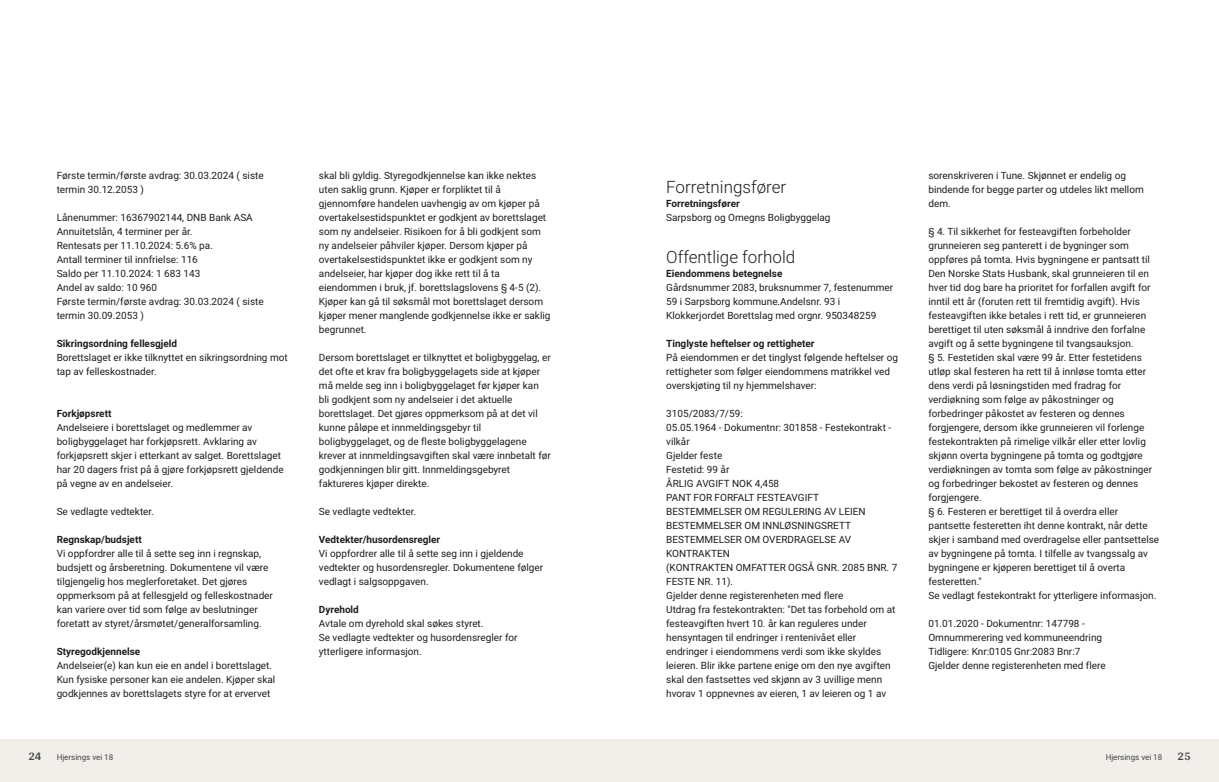
<style>
.page{position:relative;width:1219px;height:782px;background:#fff}
.page>*{position:absolute;margin:0;border:0;box-sizing:border-box;transform-origin:0 0}
.t1{font:300 17px "Roboto Vitec";color:#1d1d1b}
.t2{font:700 12px "Arya";color:#414749}
.t3{font:10px/14px "Roboto Vitec";color:#1d1d1b}
.t4{font:700 10px "Roboto Vitec";color:#1d1d1b}
.t5{font:8px "Roboto Vitec";color:#414749}
</style>
<div class="page">
<div style="left:0;top:739px;width:612px;height:42px;background:#f2eeea"></div>
<div style="left:607px;top:739px;width:612px;height:42px;background:#f2eeea"></div>
<p class="t3" style="left:57px;top:167px;width:209px">Første termin/første avdrag: 30.03.2024 ( siste termin 30.12.2053 )</p>
<p class="t3" style="left:57px;top:209px;width:209px">Lånenummer: 16367902144, DNB Bank ASA Annuitetslån, 4 terminer per år.<br>Rentesats per 11.10.2024: 5.6% pa.<br>Antall terminer til innfrielse: 116<br>Saldo per 11.10.2024: 1 683 143<br>Andel av saldo: 10 960<br>Første termin/første avdrag: 30.03.2024 ( siste termin 30.09.2053 )</p>
<p class="t4" style="left:57px;top:336px;width:122px">Sikringsordning fellesgjeld</p>
<p class="t3" style="left:57px;top:349px;width:233px">Borettslaget er ikke tilknyttet en sikringsordning mot tap av felleskostnader.</p>
<p class="t4" style="left:57px;top:406px;width:56px">Forkjøpsrett</p>
<p class="t3" style="left:57px;top:419px;width:229px">Andelseiere i borettslaget og medlemmer av boligbyggelaget har forkjøpsrett. Avklaring av forkjøpsrett skjer i etterkant av salget. Borettslaget har 20 dagers frist på å gjøre forkjøpsrett gjeldende på vegne av en andelseier.</p>
<p class="t3" style="left:57px;top:503px;width:99px">Se vedlagte vedtekter.</p>
<p class="t4" style="left:57px;top:532px;width:87px">Regnskap/budsjett</p>
<p class="t3" style="left:57px;top:545px;width:218px">Vi oppfordrer alle til å sette seg inn i regnskap, budsjett og årsberetning. Dokumentene vil være tilgjengelig hos meglerforetaket. Det gjøres oppmerksom på at fellesgjeld og felleskostnader kan variere over tid som følge av beslutninger foretatt av styret/årsmøtet/generalforsamling.</p>
<p class="t4" style="left:57px;top:644px;width:85px">Styregodkjennelse</p>
<p class="t3" style="left:57px;top:657px;width:220px">Andelseier(e) kan kun eie en andel i borettslaget.<br>Kun fysiske personer kan eie andelen. Kjøper skal godkjennes av borettslagets styre for at ervervet</p>
<p class="t2" style="left:28px;top:749px;width:15px">24</p>
<p class="t5" style="left:57px;top:751px;width:58px">Hjersings vei 18</p>
<p class="t3" style="left:319px;top:167px;width:233px">skal bli gyldig. Styregodkjennelse kan ikke nektes uten saklig grunn. Kjøper er forpliktet til å gjennomføre handelen uavhengig av om kjøper på overtakelsestidspunktet er godkjent av borettslaget som ny andelseier. Risikoen for å bli godkjent som ny andelseier påhviler kjøper. Dersom kjøper på overtakelsestidspunktet ikke er godkjent som ny andelseier, har kjøper dog ikke rett til å ta eiendommen i bruk, jf. borettslagslovens § 4‑5 (2).<br>Kjøper kan gå til søksmål mot borettslaget dersom kjøper mener manglende godkjennelse ikke er saklig begrunnet.</p>
<p class="t3" style="left:319px;top:349px;width:233px">Dersom borettslaget er tilknyttet et boligbyggelag, er det ofte et krav fra boligbyggelagets side at kjøper må melde seg inn i boligbyggelaget før kjøper kan bli godkjent som ny andelseier i det aktuelle borettslaget. Det gjøres oppmerksom på at det vil kunne påløpe et innmeldingsgebyr til boligbyggelaget, og de fleste boligbyggelagene krever at innmeldingsavgiften skal være innbetalt før godkjenningen blir gitt. Innmeldingsgebyret faktureres kjøper direkte.</p>
<p class="t3" style="left:319px;top:503px;width:99px">Se vedlagte vedtekter.</p>
<p class="t4" style="left:319px;top:532px;width:123px">Vedtekter/husordensregler</p>
<p class="t3" style="left:319px;top:545px;width:226px">Vi oppfordrer alle til å sette seg inn i gjeldende vedtekter og husordensregler. Dokumentene følger vedlagt i salgsoppgaven.</p>
<p class="t4" style="left:319px;top:602px;width:42px">Dyrehold</p>
<p class="t3" style="left:319px;top:615px;width:200px">Avtale om dyrehold skal søkes styret.<br>Se vedlagte vedtekter og husordensregler for ytterligere informasjon.</p>
<h1 class="t1" style="left:666px;top:174px;width:122px">Forretningsfører</h1>
<p class="t4" style="left:666px;top:196px;width:75px">Forretningsfører</p>
<p class="t3" style="left:666px;top:209px;width:166px">Sarpsborg og Omegns Boligbyggelag</p>
<h1 class="t1" style="left:666px;top:244px;width:131px">Offentlige forhold</h1>
<p class="t4" style="left:666px;top:266px;width:118px">Eiendommens betegnelse</p>
<p class="t3" style="left:666px;top:279px;width:229px">Gårdsnummer 2083, bruksnummer 7, festenummer<br>59 i Sarpsborg kommune.Andelsnr. 93 i<br>Klokkerjordet Borettslag med orgnr. 950348259</p>
<p class="t4" style="left:666px;top:336px;width:150px">Tinglyste heftelser og rettigheter</p>
<p class="t3" style="left:666px;top:349px;width:233px">På eiendommen er det tinglyst følgende heftelser og rettigheter som følger eiendommens matrikkel ved overskjøting til ny hjemmelshaver:</p>
<p class="t3" style="left:666px;top:405px;width:233px">3105/2083/7/59:<br>05.05.1964 ‑ Dokumentnr: 301858 ‑ Festekontrakt ‑ vilkår<br>Gjelder feste<br>Festetid: 99 år<br>ÅRLIG AVGIFT NOK 4,458<br>PANT FOR FORFALT FESTEAVGIFT<br>BESTEMMELSER OM REGULERING AV LEIEN BESTEMMELSER OM INNLØSNINGSRETT BESTEMMELSER OM OVERDRAGELSE AV KONTRAKTEN<br>(KONTRAKTEN OMFATTER OGSÅ GNR. 2085 BNR. 7<br>FESTE NR. 11).<br>Gjelder denne registerenheten med flere<br>Utdrag fra festekontrakten: "Det tas forbehold om at festeavgiften hvert 10. år kan reguleres under hensyntagen til endringer i rentenivået eller endringer i eiendommens verdi som ikke skyldes leieren. Blir ikke partene enige om den nye avgiften skal den fastsettes ved skjønn av 3 uvillige menn hvorav 1 oppnevnes av eieren, 1 av leieren og 1 av</p>
<p class="t3" style="left:928px;top:167px;width:217px">sorenskriveren i Tune. Skjønnet er endelig og bindende for begge parter og utdeles likt mellom dem.</p>
<p class="t3" style="left:928px;top:223px;width:232px">§ 4. Til sikkerhet for festeavgiften forbeholder grunneieren seg panterett i de bygninger som oppføres på tomta. Hvis bygningene er pantsatt til Den Norske Stats Husbank, skal grunneieren til en hver tid dog bare ha prioritet for forfallen avgift for inntil ett år (foruten rett til fremtidig avgift). Hvis festeavgiften ikke betales i rett tid, er grunneieren berettiget til uten søksmål å inndrive den forfalne avgift og å sette bygningene til tvangsauksjon.<br>§ 5. Festetiden skal være 99 år. Etter festetidens utløp skal festeren ha rett til å innløse tomta etter dens verdi på løsningstiden med fradrag for verdiøkning som følge av påkostninger og forbedringer påkostet av festeren og dennes forgjengere, dersom ikke grunneieren vil forlenge festekontrakten på rimelige vilkår eller etter lovlig skjønn overta bygningene på tomta og godtgjøre verdiøkningen av tomta som følge av påkostninger og forbedringer bekostet av festeren og dennes forgjengere.<br>§ 6. Festeren er berettiget til å overdra eller pantsette festeretten iht denne kontrakt, når dette skjer i samband med overdragelse eller pantsettelse av bygningene på tomta. I tilfelle av tvangssalg av bygningene er kjøperen berettiget til å overta festeretten."<br>Se vedlagt festekontrakt for ytterligere informasjon.</p>
<p class="t3" style="left:928px;top:615px;width:179px">01.01.2020 ‑ Dokumentnr: 147798 ‑ Omnummerering ved kommuneendring Tidligere: Knr:0105 Gnr:2083 Bnr:7<br>Gjelder denne registerenheten med flere</p>
<p class="t5" style="left:1106px;top:751px;width:58px">Hjersings vei 18</p>
<p class="t2" style="left:1177px;top:749px;width:15px">25</p>
</div>
